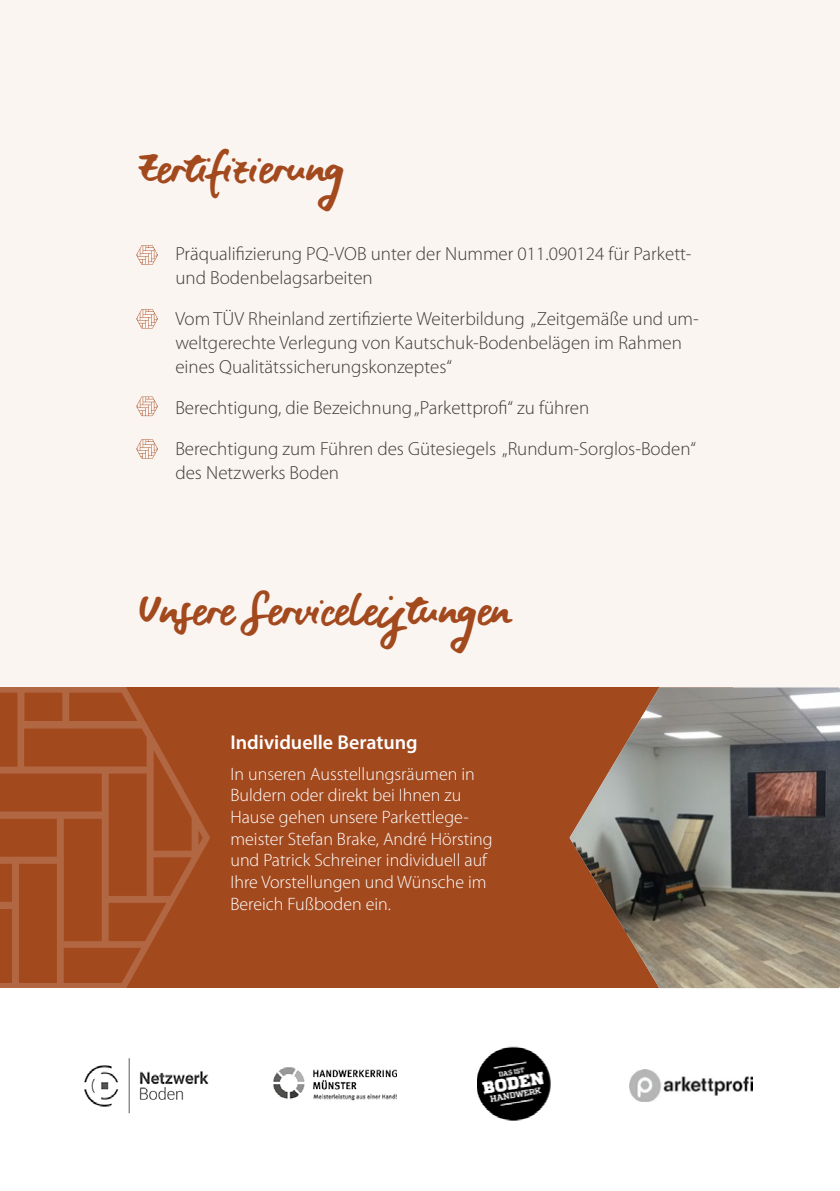
<style>
.page{position:relative;width:840px;height:1191px;background:#fff}
.page>*{position:absolute;margin:0;border:0;box-sizing:border-box;transform-origin:0 0}
.t1{font:39.6px "Blue Fires Sample";color:#a3491e}
.t2{font:600 20px "Myriad Pro";color:#fff}
.t3{font:300 19px/24px "Myriad Pro";color:#3b3b3a}
.t4{font:300 18px/21.6px "Myriad Pro";color:#fff}
</style>
<div class="page">
<div style="left:0;top:0;width:839px;height:778px;background:#fbf5f1"></div>
<img style="left:84px;top:1058px;width:125px;height:56px">
<div style="left:0;top:687px;width:731px;height:301px;background:#a3491e"></div>
<svg style="left:136px;top:245px;width:22px;height:20px"></svg>
<svg style="left:136px;top:309px;width:22px;height:19px"></svg>
<svg style="left:136px;top:396px;width:22px;height:20px"></svg>
<svg style="left:136px;top:439px;width:22px;height:20px"></svg>
<svg style="left:0;top:687px;width:210px;height:301px"></svg>
<img style="left:569px;top:687px;width:270px;height:301px">
<img style="left:629px;top:1070px;width:123px;height:31px">
<img style="left:273px;top:1067px;width:124px;height:34px">
<img style="left:477px;top:1046px;width:74px;height:75px">
<h1 class="t1" style="left:136px;top:145px;width:209px">Zertifizierung</h1>
<p class="t3" style="left:175px;top:241px;width:517px">Präqualifizierung PQ-VOB unter der Nummer 011.090124 für Parkett&shy;und Bodenbelagsarbeiten</p>
<p class="t3" style="left:175px;top:306px;width:524px">Vom TÜV Rheinland zertifizierte Weiterbildung „Zeitgemäße und um&shy;weltgerechte Verlegung von Kautschuk-Bodenbelägen im Rahmen eines Qualitätssicherungskonzeptes“</p>
<p class="t3" style="left:175px;top:387px;width:522px;line-height:41px">Berechtigung, die Bezeichnung „Parkettprofi“ zu führen<br>Berechtigung zum Führen des Gütesiegels „Rundum-Sorglos-Boden“</p>
<p class="t3" style="left:175px;top:460px;width:165px">des Netzwerks Boden</p>
<h1 class="t1" style="left:136px;top:586px;width:374px">Unsere Serviceleistungen</h1>
<p class="t2" style="left:230px;top:730px;width:189px">Individuelle Beratung</p>
<p class="t4" style="left:230px;top:763px;width:263px">In unseren Ausstellungsräumen in Buldern oder direkt bei Ihnen zu Hause gehen unsere Parkettlege&shy;meister Stefan Brake, André Hörsting und Patrick Schreiner individuell auf Ihre Vorstellungen und Wünsche im Bereich Fußboden ein.</p>
</div>
